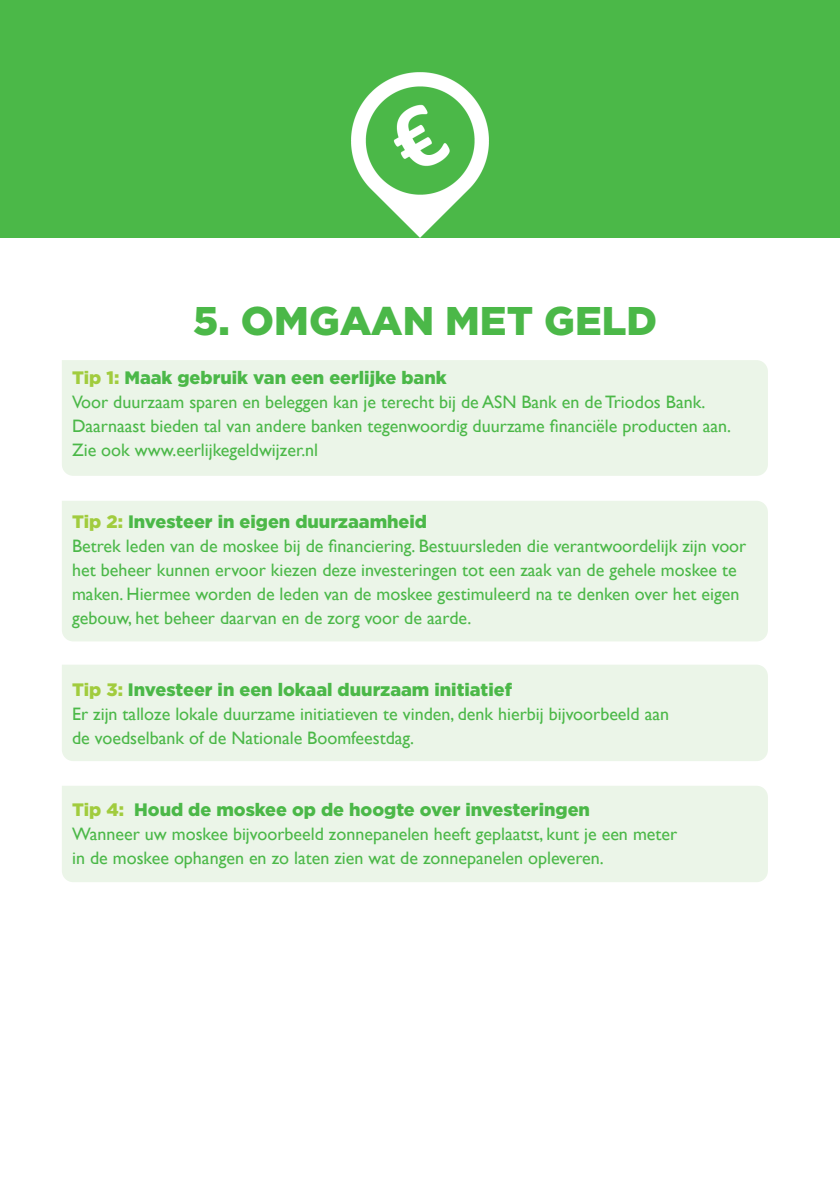
<style>
.page{position:relative;width:840px;height:1191px;background:#fff}
.page>*{position:absolute;margin:0;border:0;box-sizing:border-box;transform-origin:0 0}
.t1{font:900 40px "Gotham";color:#4bb848}
.t2{font:18px/24px "Gill Sans";color:#4bb848}
.t3{font:900 18px "Gotham";color:#4bb848}
.s1{color:#a1cc3e}
</style>
<div class="page">
<div style="left:62px;top:360px;width:705px;height:116px;background:#ebf5e8"></div>
<div style="left:62px;top:501px;width:705px;height:140px;background:#ebf5e8"></div>
<div style="left:62px;top:665px;width:705px;height:96px;background:#ebf5e8"></div>
<div style="left:62px;top:786px;width:705px;height:96px;background:#ebf5e8"></div>
<div style="left:0;top:0;width:839px;height:237px;background:#4bb848"></div>
<img style="left:351px;top:72px;width:137px;height:165px">
<p class="t1" style="left:193px;top:294px;width:465px">5. OMGAAN MET GELD</p>
<p class="t3" style="left:72px;top:365px;width:376px"><span class="s1">Tip 1:</span> Maak gebruik van een eerlijke bank</p>
<p class="t2" style="left:72px;top:390px;width:660px">Voor duurzaam sparen en beleggen kan je terecht bij de ASN Bank en de Triodos Bank.<br>Daarnaast bieden tal van andere banken tegenwoordig duurzame financiële producten aan.<br>Zie ook www.eerlijkegeldwijzer.nl</p>
<p class="t3" style="left:72px;top:509px;width:356px"><span class="s1">Tip 2:</span> Investeer in eigen duurzaamheid</p>
<p class="t2" style="left:72px;top:534px;width:675px">Betrek leden van de moskee bij de financiering. Bestuursleden die verantwoordelijk zijn voor het beheer kunnen ervoor kiezen deze investeringen tot een zaak van de gehele moskee te maken. Hiermee worden de leden van de moskee gestimuleerd na te denken over het eigen gebouw, het beheer daarvan en de zorg voor de aarde.</p>
<p class="t3" style="left:72px;top:677px;width:441px"><span class="s1">Tip 3:</span> Investeer in een lokaal duurzaam initiatief</p>
<p class="t2" style="left:72px;top:702px;width:598px">Er zijn talloze lokale duurzame initiatieven te vinden, denk hierbij bijvoorbeeld aan de voedselbank of de Nationale Boomfeestdag.</p>
<p class="t3" style="left:72px;top:797px;width:519px"><span class="s1">Tip 4:</span> Houd de moskee op de hoogte over investeringen</p>
<p class="t2" style="left:72px;top:822px;width:606px">Wanneer uw moskee bijvoorbeeld zonnepanelen heeft geplaatst, kunt je een meter in de moskee ophangen en zo laten zien wat de zonnepanelen opleveren.</p>
</div>
